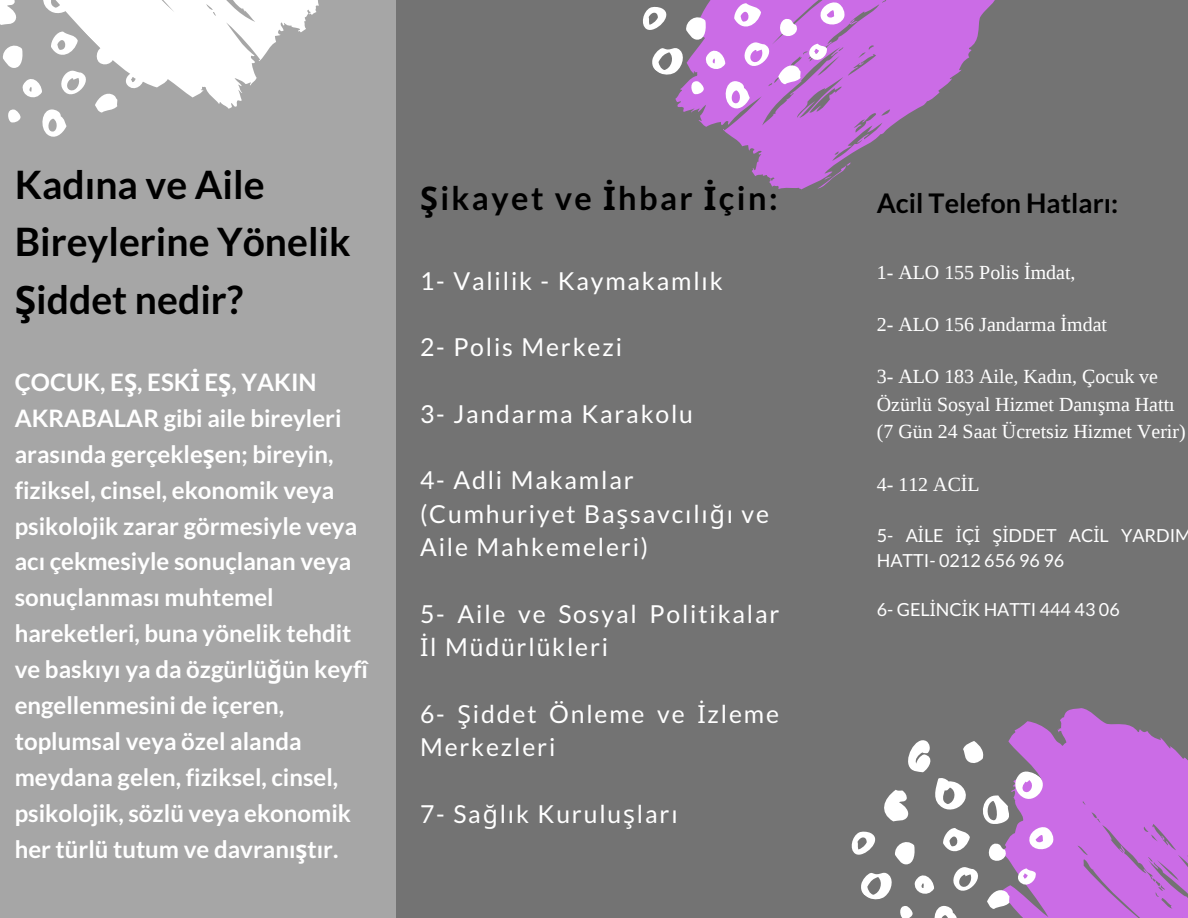
<style>
.page{position:relative;width:1188px;height:918px;background:#737373}
.page>*{position:absolute;margin:0;border:0;box-sizing:border-box;transform-origin:0 0}
.t1{font:700 39.15px/57.8px "Lato";color:#000}
.t2{font:700 32.55px "Lato";letter-spacing:.075em;color:#000}
.t3{font:700 27px "Lato";color:#000}
.t4{font:24.75px/33.3px "Lato";letter-spacing:.075em;color:#fff}
.t5{font:700 24px/35.8px "Lato";color:#fff}
.t6{font:19.95px/27.5px "Liberation Serif";color:#fff}
.t7{font:18px/24.9px "Lato";color:#fff}
.s1{font-family:"Noto Sans"}
</style>
<div class="page">
<div style="left:0;top:0;width:396px;height:918px;background:#a6a6a6"></div>
<svg style="left:691px;top:0;width:304px;height:189px;fill:#cb6ce6"></svg>
<svg style="left:817px;top:162px;width:35px;height:27px"></svg>
<svg style="left:643px;top:0;width:203px;height:112px"></svg>
<svg style="left:851px;top:708px;width:337px;height:210px"></svg>
<svg style="left:0;top:0;width:319px;height:137px"></svg>
<h1 class="t1" style="left:15px;top:155px;width:338px">Kadına ve Aile<br>Bireylerine Yönelik<br><span class="s1">Ş</span>iddet nedir?</h1>
<p class="t5" style="left:15px;top:364px;width:355px">ÇOCUK, E<span class="s1">Ş</span>, ESK<span class="s1">İ</span> E<span class="s1">Ş</span>, YAKIN<br>AKRABALAR gibi aile bireyleri arasında gerçekle<span class="s1">ş</span>en; bireyin, fiziksel, cinsel, ekonomik veya psikolojik zarar görmesiyle veya acı çekmesiyle sonuçlanan veya sonuçlanması muhtemel hareketleri, buna yönelik tehdit ve baskıyı ya da özgürlü<span class="s1">ğ</span>ün keyfî engellenmesini de içeren, toplumsal veya özel alanda meydana gelen, fiziksel, cinsel, psikolojik, sözlü veya ekonomik her türlü tutum ve davranı<span class="s1">ş</span>tır.</p>
<h2 class="t2" style="left:420px;top:179px;width:359px"><span class="s1">Ş</span>ikayet ve <span class="s1">İ</span>hbar <span class="s1">İ</span>çin:</h2>
<p class="t4" style="left:420px;top:264px;width:304px">1- Valilik - Kaymakamlık</p>
<p class="t4" style="left:420px;top:330px;width:204px">2- Polis Merkezi</p>
<p class="t4" style="left:420px;top:397px;width:275px">3- Jandarma Karakolu</p>
<p class="t4" style="left:420px;top:464px;width:351px">4- Adli Makamlar (Cumhuriyet Ba<span class="s1">ş</span>savcılı<span class="s1">ğ</span>ı ve<br>Aile Mahkemeleri)</p>
<p class="t4" style="left:420px;top:597px;width:361px">5- Aile ve Sosyal Politikalar<br><span class="s1">İ</span>l Müdürlükleri</p>
<p class="t4" style="left:420px;top:697px;width:361px">6- <span class="s1">Ş</span>iddet Önleme ve <span class="s1">İ</span>zleme<br>Merkezleri</p>
<p class="t4" style="left:420px;top:797px;width:259px">7- Sa<span class="s1">ğ</span>lık Kurulu<span class="s1">ş</span>ları</p>
<p class="t3" style="left:877px;top:187px;width:243px">Acil Telefon Hatları:</p>
<p class="t6" style="left:877px;top:258px;width:200px">1- ALO 155 Polis İmdat,</p>
<p class="t6" style="left:877px;top:310px;width:232px">2- ALO 156 Jandarma İmdat</p>
<p class="t6" style="left:877px;top:363px;width:311px">3- ALO 183 Aile, Kadın, Çocuk ve<br>Özürlü Sosyal Hizmet Danışma Hattı (7 Gün 24 Saat Ücretsiz Hizmet Verir)</p>
<p class="t6" style="left:877px;top:470px;width:105px">4- 112 ACİL</p>
<p class="t7" style="left:877px;top:523px;width:317px">5- A<span class="s1">İ</span>LE <span class="s1">İ</span>Ç<span class="s1">İ Şİ</span>DDET AC<span class="s1">İ</span>L YARDIM<br>HATTI- 0212 656 96 96</p>
<p class="t7" style="left:877px;top:597px;width:245px">6- GEL<span class="s1">İ</span>NC<span class="s1">İ</span>K HATTI 444 43 06</p>
</div>
